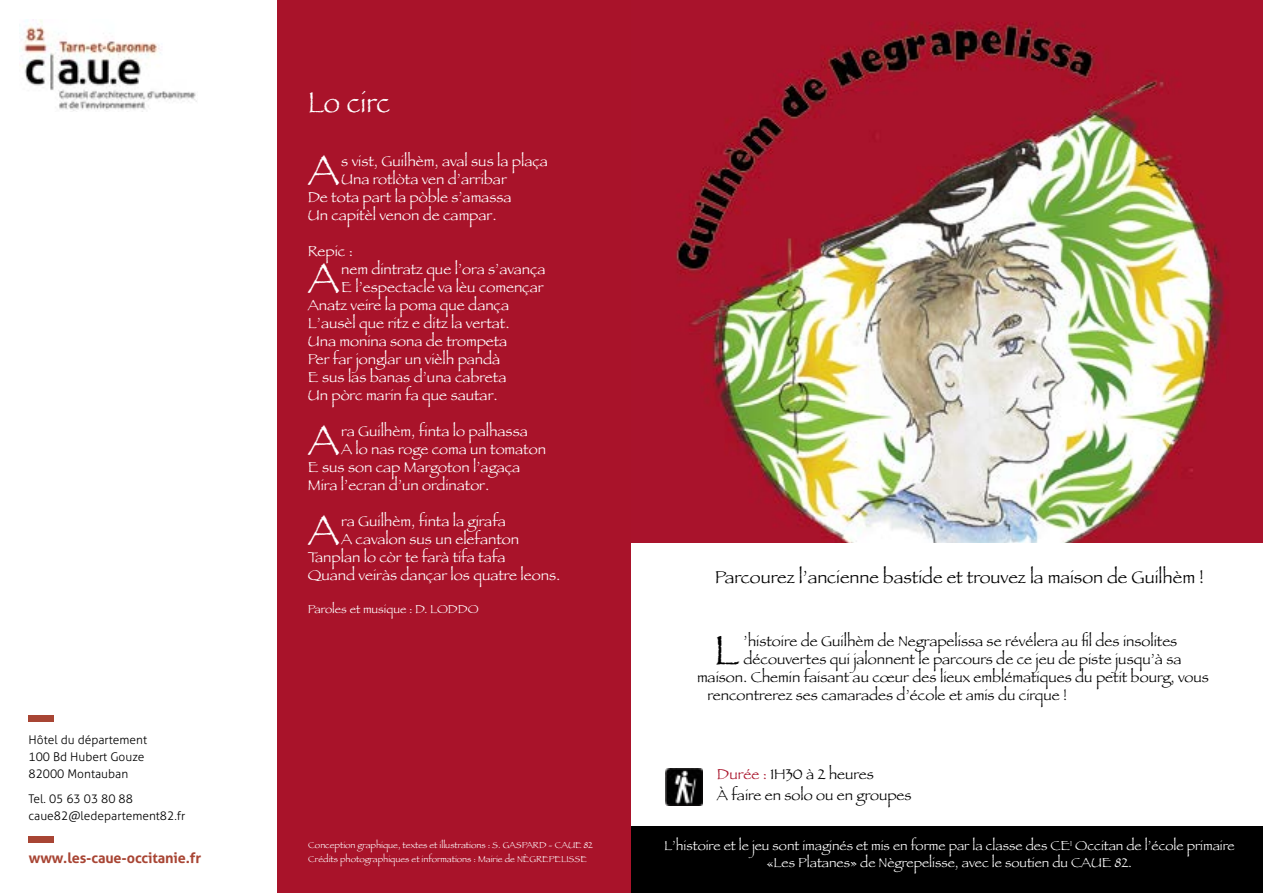
<style>
.page{position:relative;width:1263px;height:893px;background:#fff}
.page>*{position:absolute;margin:0;border:0;box-sizing:border-box;transform-origin:0 0}
.t1{font:42.3px "Papyrus";color:#fff}
.t2{font:42.3px "Papyrus";color:#000}
.t3{font:29.7px "Papyrus";color:#fff;scale:.91 1}
.t4{font:18px "Papyrus";color:#000}
.t5{font:15px "Papyrus";color:#fff}
.t6{font:15px/21px "Papyrus";color:#000}
.t7{font:700 14.4px "Aller";letter-spacing:-.01em;color:#a84534}
.t8{font:13.5px/16.2px "Papyrus";color:#fff;text-align:center}
.t9{font:300 12px/17.1px "Aller";color:#000}
.t10{font:12px "Papyrus";color:#fff}
.t11{font:9px/13.5px "Papyrus";color:#fff}
.s1{color:#a9132a}
</style>
<div class="page">
<div style="left:0;top:0;width:631px;height:893px;background:#a9132a"></div>
<div style="left:0;top:0;width:276px;height:893px;background:#fff"></div>
<img style="left:19px;top:20px;width:178px;height:92px">
<div style="left:28px;top:715px;width:26px;height:7px;background:#a84534"></div>
<div style="left:28px;top:837px;width:26px;height:6px;background:#a84534"></div>
<img style="left:665px;top:768px;width:37px;height:37px">
<div style="left:631px;top:826px;width:632px;height:67px;background:#000"></div>
<img style="left:631px;top:0;width:632px;height:543px">
<p class="t9" style="left:28px;top:731px;width:120px">Hôtel du département<br>100 Bd Hubert Gouze<br>82000 Montauban</p>
<p class="t9" style="left:28px;top:790px;width:158px">Tel. 05 63 03 80 88 caue82@ledepartement82.fr</p>
<p class="t7" style="left:29px;top:849px;width:174px">www.les-caue-occitanie.fr</p>
<h2 class="t3" style="left:308px;top:85px;width:92px">Lo circ</h2>
<h1 class="t1" style="left:308px;top:145px;width:33px">A</h1>
<p class="t5" style="left:341px;top:152px;width:208px">s vist, Guilhèm, aval sus la plaça</p>
<p class="t5" style="left:341px;top:170px;width:167px">Una rotlòta ven d’arribar</p>
<p class="t5" style="left:308px;top:188px;width:205px">De tota part la pòble s’amassa</p>
<p class="t5" style="left:308px;top:206px;width:190px">Un capitèl venon de campar.</p>
<p class="t5" style="left:308px;top:242px;width:47px">Repic :</p>
<h1 class="t1" style="left:308px;top:253px;width:33px">A</h1>
<p class="t5" style="left:341px;top:260px;width:206px">nem dintratz que l’ora s’avança</p>
<p class="t5" style="left:341px;top:278px;width:204px">E l’espectacle va lèu començar</p>
<p class="t5" style="left:308px;top:296px;width:203px">Anatz veire la poma que dança</p>
<p class="t5" style="left:308px;top:314px;width:203px">L’ausèl que ritz e ditz la vertat.</p>
<p class="t5" style="left:308px;top:332px;width:201px">Una monina sona de trompeta</p>
<p class="t5" style="left:308px;top:350px;width:194px">Per far jonglar un vièlh pandà</p>
<p class="t5" style="left:308px;top:368px;width:200px">E sus las banas d’una cabreta</p>
<p class="t5" style="left:308px;top:386px;width:191px">Un pòrc marin fa que sautar.</p>
<h1 class="t1" style="left:308px;top:415px;width:33px">A</h1>
<p class="t5" style="left:341px;top:422px;width:188px">ra Guilhèm, finta lo palhassa</p>
<p class="t5" style="left:341px;top:440px;width:206px">A lo nas roge coma un tomaton</p>
<p class="t5" style="left:308px;top:458px;width:214px">E sus son cap Margoton l’agaça</p>
<p class="t5" style="left:308px;top:476px;width:183px">Mira l’ecran d’un ordinator.</p>
<h1 class="t1" style="left:308px;top:505px;width:33px">A</h1>
<p class="t5" style="left:341px;top:512px;width:166px">ra Guilhèm, finta la girafa</p>
<p class="t5" style="left:341px;top:530px;width:179px">A cavalon sus un elefanton</p>
<p class="t5" style="left:308px;top:548px;width:199px">Tanplan lo còr te farà tifa tafa</p>
<p class="t5" style="left:308px;top:566px;width:254px">Quand veiràs dançar los quatre leons.</p>
<p class="t10" style="left:308px;top:602px;width:172px">Paroles et musique : D. LODDO</p>
<p class="t11" style="left:308px;top:838px;width:286px">Conception graphique, textes et illustrations : S. GASPARD - CAUE 82<br>Crédits photographiques et informations : Mairie de NÈGREPELISSE</p>
<p class="t4" style="left:715px;top:566px;width:490px">Parcourez l’ancienne bastide et trouvez la maison de Guilhèm !</p>
<h1 class="t2" style="left:714px;top:624px;width:27px">L</h1>
<p class="t6" style="left:743px;top:630px;width:435px">’histoire de Guilhèm de Negrapelissa se révélera au fil des insolites</p>
<p class="t6" style="left:743px;top:648px;width:439px">découvertes qui jalonnent le parcours de ce jeu de piste jusqu’à sa</p>
<p class="t6" style="left:697px;top:666px;width:513px">maison. Chemin faisant au cœur des lieux emblématiques du petit bourg, vous</p>
<p class="t6" style="left:707px;top:684px;width:361px">rencontrerez ses camarades d’école et amis du cirque !</p>
<p class="t6" style="left:717px;top:763px;width:196px"><span class="s1">Durée :</span> 1H30 à 2 heures<br>À faire en solo ou en groupes</p>
<p class="t8" style="left:664px;top:837px;width:572px">L’histoire et le jeu sont imaginés et mis en forme par la classe des CE<sup>1</sup> Occitan de l’école primaire «Les Platanes» de Nègrepelisse, avec le soutien du CAUE 82.</p>
</div>
